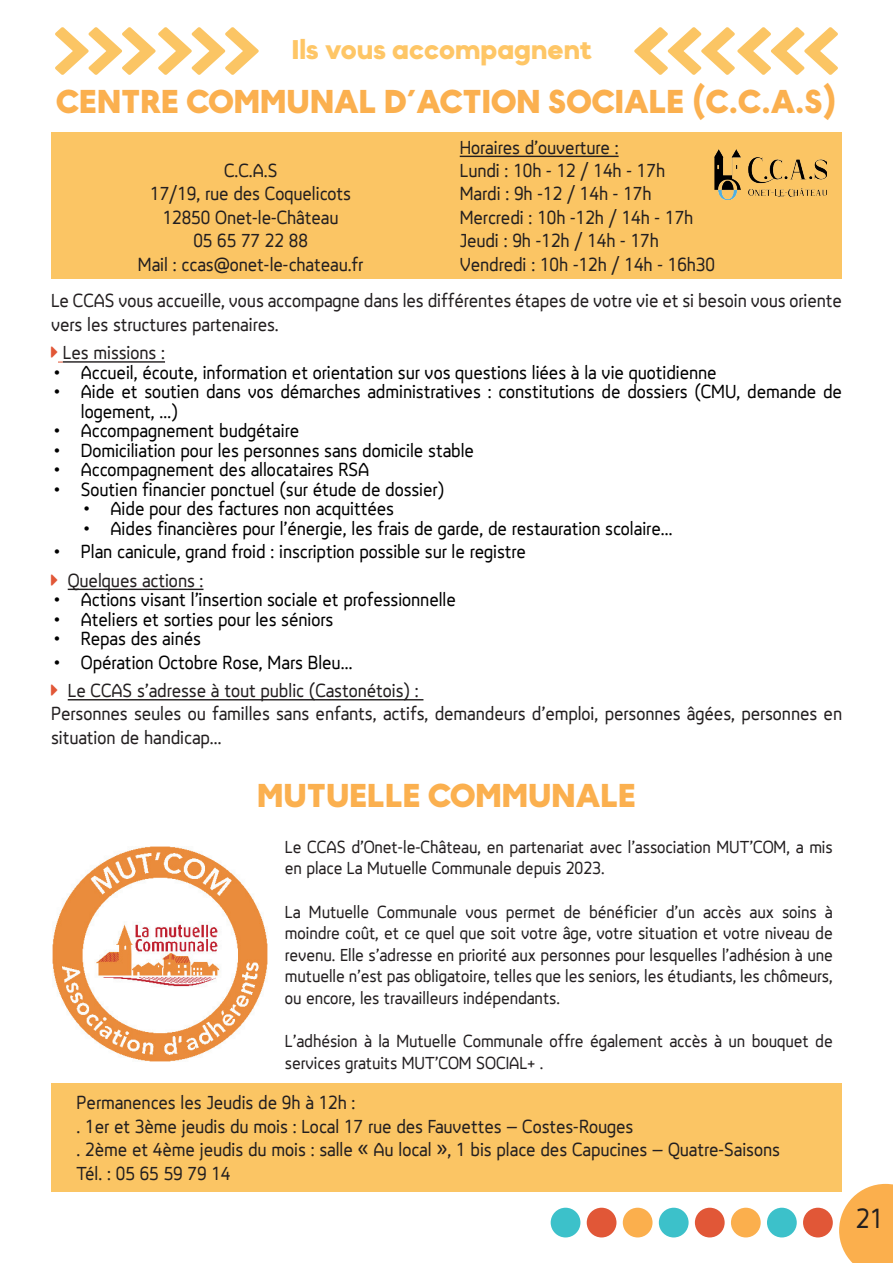
<style>
.page{position:relative;width:893px;height:1263px;background:#fff}
.page>*{position:absolute;margin:0;border:0;box-sizing:border-box;transform-origin:0 0}
.t1{font:700 33px "MADE Okine Sans PERSONALUSE";color:#fbb04f}
.t2{font:28.5px "LT Reponse";color:#231f20}
.t3{font:700 27px "MADE Okine Sans PERSONALUSE";color:#fec666}
.t4{font:19.5px/23.4px "LT Reponse";color:#231f20}
.t5{font:19.5px/19.5px "LT Reponse";color:#000}
.t6{font:18px/21.6px "LT Reponse";color:#231f20}
</style>
<div class="page">
<svg style="left:839px;top:1184px;width:54px;height:79px;background:#fbb965"></svg>
<div style="left:731px;top:1208px;width:30px;height:29px;background:#fbaf4d;border-radius:50%"></div>
<div style="left:623px;top:1208px;width:29px;height:29px;background:#fbaf4d;border-radius:50%"></div>
<div style="left:803px;top:1208px;width:30px;height:29px;background:#e15737;border-radius:50%"></div>
<div style="left:695px;top:1208px;width:30px;height:29px;background:#e15737;border-radius:50%"></div>
<div style="left:587px;top:1208px;width:29px;height:29px;background:#e15737;border-radius:50%"></div>
<div style="left:767px;top:1208px;width:30px;height:29px;background:#3cc1ca;border-radius:50%"></div>
<div style="left:659px;top:1208px;width:30px;height:29px;background:#3cc1ca;border-radius:50%"></div>
<div style="left:551px;top:1208px;width:29px;height:29px;background:#3cc1ca;border-radius:50%"></div>
<div style="left:51px;top:132px;width:791px;height:146px;background:#fbc564"></div>
<hr style="left:460px;top:156px;width:159px;height:1px;background:#231f20">
<div style="left:51px;top:1083px;width:791px;height:109px;background:#fbc564"></div>
<hr style="left:63px;top:361px;width:102px;height:2px;background:#231f20">
<hr style="left:68px;top:589px;width:135px;height:1px;background:#231f20">
<hr style="left:68px;top:699px;width:355px;height:1px;background:#231f20">
<img style="left:52px;top:847px;width:215px;height:215px">
<svg style="left:55px;top:27px;width:204px;height:48px"></svg>
<svg style="left:634px;top:27px;width:204px;height:48px"></svg>
<img style="left:714px;top:149px;width:113px;height:51px">
<h3 class="t3" style="left:292px;top:32px;width:302px">Ils vous accompagnent</h3>
<h1 class="t1" style="left:56px;top:81px;width:782px">CENTRE COMMUNAL D’ACTION SOCIALE (C.C.A.S)</h1>
<p class="t4" style="left:138px;top:159px;width:227px;text-align:center">C.C.A.S<br>17/19, rue des Coquelicots<br>12850 Onet-le-Château<br>05 65 77 22 88<br>Mail : ccas@onet-le-chateau.fr</p>
<p class="t4" style="left:460px;top:135px;width:257px">Horaires d’ouverture :<br>Lundi : 10h - 12 / 14h - 17h<br>Mardi : 9h -12 / 14h - 17h<br>Mercredi : 10h -12h / 14h - 17h<br>Jeudi : 9h -12h / 14h - 17h<br>Vendredi : 10h -12h / 14h - 16h30</p>
<p class="t4" style="left:51px;top:289px;width:792px">Le CCAS vous accueille, vous accompagne dans les différentes étapes de votre vie et si besoin vous oriente vers les structures partenaires.</p>
<p class="t4" style="left:63px;top:341px;width:104px">Les missions :</p>
<p class="t5" style="left:54px;top:362px;width:664px">• Accueil, écoute, information et orientation sur vos questions liées à la vie quotidienne</p>
<p class="t5" style="left:81px;top:382px;width:763px;text-indent:-27px">• Aide et soutien dans vos démarches administratives : constitutions de dossiers (CMU, demande de logement, …)</p>
<p class="t5" style="left:54px;top:421px;width:247px">• Accompagnement budgétaire</p>
<p class="t5" style="left:54px;top:440px;width:422px">• Domiciliation pour les personnes sans domicile stable</p>
<p class="t5" style="left:54px;top:460px;width:317px">• Accompagnement des allocataires RSA</p>
<p class="t5" style="left:54px;top:479px;width:392px">• Soutien financier ponctuel (sur étude de dossier)</p>
<p class="t5" style="left:84px;top:499px;width:312px">• Aide pour des factures non acquittées</p>
<p class="t5" style="left:84px;top:518px;width:591px">• Aides financières pour l’énergie, les frais de garde, de restauration scolaire…</p>
<p class="t5" style="left:54px;top:542px;width:474px">• Plan canicule, grand froid : inscription possible sur le registre</p>
<p class="t4" style="left:68px;top:568px;width:137px">Quelques actions :</p>
<p class="t5" style="left:54px;top:590px;width:404px">• Actions visant l’insertion sociale et professionnelle</p>
<p class="t5" style="left:54px;top:609px;width:281px">• Ateliers et sorties pour les séniors</p>
<p class="t5" style="left:54px;top:629px;width:149px">• Repas des ainés</p>
<p class="t5" style="left:54px;top:652px;width:300px">• Opération Octobre Rose, Mars Bleu…</p>
<p class="t4" style="left:51px;top:679px;width:792px;text-indent:17px">Le CCAS s’adresse à tout public (Castonétois) :<br>Personnes seules ou familles sans enfants, actifs, demandeurs d’emploi, personnes âgées, personnes en situation de handicap…</p>
<h1 class="t1" style="left:257px;top:775px;width:380px">MUTUELLE COMMUNALE</h1>
<p class="t6" style="left:285px;top:836px;width:549px">Le CCAS d’Onet-le-Château, en partenariat avec l’association MUT’COM, a mis en place La Mutuelle Communale depuis 2023.</p>
<p class="t6" style="left:285px;top:901px;width:549px;text-align:justify">La Mutuelle Communale vous permet de bénéficier d’un accès aux soins à moindre coût, et ce quel que soit votre âge, votre situation et votre niveau de revenu. Elle s’adresse en priorité aux personnes pour lesquelles l’adhésion à une mutuelle n’est pas obligatoire, telles que les seniors, les étudiants, les chômeurs, ou encore, les travailleurs indépendants.</p>
<p class="t6" style="left:285px;top:1030px;width:549px">L’adhésion à la Mutuelle Communale offre également accès à un bouquet de services gratuits MUT’COM SOCIAL+ .</p>
<p class="t4" style="left:77px;top:1091px;width:705px">Permanences les Jeudis de 9h à 12h :<br>. 1er et 3ème jeudis du mois : Local 17 rue des Fauvettes – Costes-Rouges<br>. 2ème et 4ème jeudis du mois : salle « Au local », 1 bis place des Capucines – Quatre-Saisons Tél. : 05 65 59 79 14</p>
<h2 class="t2" style="left:856px;top:1198px;width:29px">21</h2>
</div>
